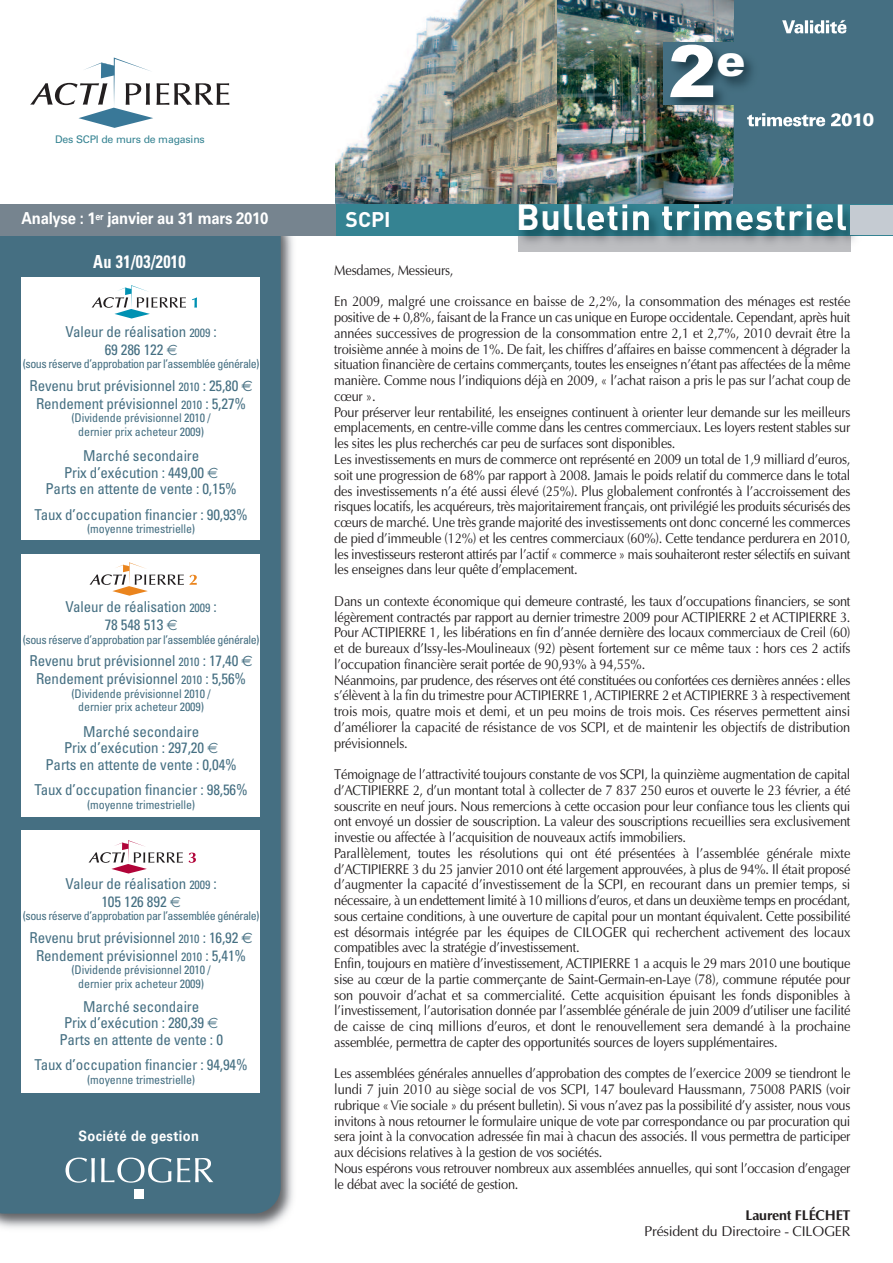
<style>
.page{position:relative;width:893px;height:1263px;background:#fff}
.page>*{position:absolute;margin:0;border:0;box-sizing:border-box;transform-origin:0 0}
.t1{font:900 72px "Arial";color:#fff}
.t2{font:700 21px "DIN";color:#fff}
.t3{font:700 condensed 18px "Univers";letter-spacing:.02em;color:#fff;scale:.9 1}
.t4{font:700 16.5px "Univers";letter-spacing:-.02em;color:#fff;scale:.9 1}
.t5{font:condensed 15px/18px "Univers";letter-spacing:-.01em;color:#456f82}
.t6{font:700 14.4px "Univers";letter-spacing:.025em;color:#fff;scale:.9 1}
.t7{font:14.25px/15.8px "Optima";letter-spacing:-.015em;color:#231f20;scale:.9 1}
.t8{font:14.25px "Optima";letter-spacing:-.015em;color:#231f20}
.t9{font:700 14.25px "Optima";letter-spacing:-.015em;color:#231f20}
.t10{font:condensed 12px/13.5px "Univers";letter-spacing:-.01em;color:#456f82;text-align:center}
.t11{font:condensed 12px "Univers";letter-spacing:-.04em;color:#456f82}
.t12{font:10.5px "Univers";letter-spacing:-.015em;color:#358392}
.s1{font-size:12px}
.s2{font-family:"Euro Sans";font-stretch:normal}
</style>
<div class="page">
<img style="left:556px;top:0;width:178px;height:189px">
<img style="left:0;top:235px;width:300px;height:993px">
<div style="left:0;top:235px;width:281px;height:978px;background:#456f82"></div>
<img style="left:335px;top:0;width:221px;height:204px">
<div style="left:734px;top:0;width:159px;height:207px;background:#456f82"></div>
<div style="left:334px;top:204px;width:559px;height:31px;background:#358392"></div>
<div style="left:0;top:204px;width:335px;height:31px;background:#76848f"></div>
<div style="left:22px;top:278px;width:238px;height:262px;background:#fff"></div>
<img style="left:845px;top:210px;width:38px;height:42px">
<img style="left:402px;top:189px;width:179px;height:63px">
<img style="left:845px;top:235px;width:5px;height:16px">
<img style="left:519px;top:235px;width:62px;height:16px">
<div style="left:850px;top:205px;width:43px;height:30px;background:#c5cbd2"></div>
<svg style="left:66px;top:1157px;width:29px;height:26px"></svg>
<svg style="left:101px;top:1157px;width:112px;height:26px"></svg>
<div style="left:134px;top:1189px;width:10px;height:10px;background:#fff"></div>
<img style="left:581px;top:20px;width:264px;height:232px">
<img style="left:663px;top:43px;width:71px;height:61px">
<img style="left:581px;top:204px;width:68px;height:26px">
<img style="left:662px;top:204px;width:183px;height:26px">
<img style="left:747px;top:113px;width:98px;height:13px">
<img style="left:782px;top:20px;width:63px;height:14px">
<svg style="left:192px;top:297px;width:5px;height:11px"></svg>
<svg style="left:92px;top:285px;width:94px;height:33px"></svg>
<div style="left:22px;top:554px;width:238px;height:262px;background:#fff"></div>
<svg style="left:89px;top:562px;width:108px;height:34px"></svg>
<div style="left:22px;top:830px;width:238px;height:263px;background:#fff"></div>
<svg style="left:189px;top:853px;width:7px;height:10px"></svg>
<svg style="left:89px;top:840px;width:94px;height:33px"></svg>
<svg style="left:30px;top:57px;width:199px;height:71px"></svg>
<p class="t12" style="left:55px;top:136px;width:151px">Des SCPI de murs de magasins</p>
<p class="t4" style="left:22px;top:212px;width:276px">Analyse : 1<sup>er</sup> janvier au 31 mars 2010</p>
<p class="t3" style="left:93px;top:255px;width:104px">Au 31/03/2010</p>
<p class="t5" style="left:105px;top:324px;width:114px;text-indent:-39px">Valeur de réalisation <span class="s1">2009</span> :<br>69 286 122</p>
<p class="t11" style="left:23px;top:359px;width:238px">(sous réserve d’approbation par l’assemblée générale)</p>
<p class="t5" style="left:30px;top:378px;width:225px;text-align:center">Revenu brut prévisionnel <span class="s1">2010</span> : 25,80 <span class="s2">€<br></span>Rendement prévisionnel <span class="s1">2010</span> : 5,27%</p>
<p class="t10" style="left:71px;top:412px;width:141px">(Dividende prévisionnel 2010 / dernier prix acheteur 2009)</p>
<p class="t5" style="left:83px;top:448px;width:118px">Marché secondaire</p>
<p class="t5" style="left:64px;top:465px;width:142px">Prix d’exécution : 449,00</p>
<p class="t5" style="left:45px;top:481px;width:193px">Parts en attente de vente : 0,15%</p>
<p class="t5" style="left:35px;top:507px;width:215px">Taux d’occupation financier : 90,93%</p>
<p class="t10" style="left:87px;top:523px;width:110px">(moyenne trimestrielle)</p>
<p class="t5" style="left:105px;top:599px;width:114px;text-indent:-39px">Valeur de réalisation <span class="s1">2009</span> :<br>78 548 513</p>
<p class="t11" style="left:23px;top:635px;width:238px">(sous réserve d’approbation par l’assemblée générale)</p>
<p class="t5" style="left:30px;top:653px;width:225px;text-align:center">Revenu brut prévisionnel <span class="s1">2010</span> : 17,40 <span class="s2">€<br></span>Rendement prévisionnel <span class="s1">2010</span> : 5,56%</p>
<p class="t10" style="left:71px;top:688px;width:141px">(Dividende prévisionnel 2010 / dernier prix acheteur 2009)</p>
<p class="t5" style="left:83px;top:724px;width:118px">Marché secondaire</p>
<p class="t5" style="left:64px;top:740px;width:142px">Prix d’exécution : 297,20</p>
<p class="t5" style="left:45px;top:757px;width:193px">Parts en attente de vente : 0,04%</p>
<p class="t5" style="left:35px;top:782px;width:215px">Taux d’occupation financier : 98,56%</p>
<p class="t10" style="left:87px;top:799px;width:110px">(moyenne trimestrielle)</p>
<p class="t5" style="left:101px;top:876px;width:117px;text-indent:-36px">Valeur de réalisation <span class="s1">2009</span> :<br>105 126 892</p>
<p class="t11" style="left:23px;top:911px;width:238px">(sous réserve d’approbation par l’assemblée générale)</p>
<p class="t5" style="left:30px;top:930px;width:225px;text-align:center">Revenu brut prévisionnel <span class="s1">2010</span> : 16,92 <span class="s2">€<br></span>Rendement prévisionnel <span class="s1">2010</span> : 5,41%</p>
<p class="t10" style="left:71px;top:964px;width:141px">(Dividende prévisionnel 2010 / dernier prix acheteur 2009)</p>
<p class="t5" style="left:83px;top:999px;width:118px">Marché secondaire</p>
<p class="t5" style="left:64px;top:1015px;width:142px">Prix d’exécution : 280,39</p>
<p class="t5" style="left:59px;top:1032px;width:165px">Parts en attente de vente : 0</p>
<p class="t5" style="left:35px;top:1057px;width:215px">Taux d’occupation financier : 94,94%</p>
<p class="t10" style="left:87px;top:1074px;width:110px">(moyenne trimestrielle)</p>
<p class="t6" style="left:79px;top:1130px;width:135px">Société de gestion</p>
<h2 class="t2" style="left:346px;top:208px;width:47px">SCPI</h2>
<h1 class="t1" style="left:668px;top:30px;width:78px">2<sup>e</sup></h1>
<p class="t7" style="left:334px;top:262px;width:134px">Mesdames, Messieurs,</p>
<p class="t7" style="left:334px;top:294px;width:575px">En 2009, malgré une croissance en baisse de 2,2%, la consommation des ménages est restée positive de + 0,8%, faisant de la France un cas unique en Europe occidentale. Cependant, après huit années successives de progression de la consommation entre 2,1 et 2,7%, 2010 devrait être la troisième année à moins de 1%. De fait, les chiffres d’affaires en baisse commencent à dégrader la situation financière de certains commerçants, toutes les enseignes n’étant pas affectées de la même manière. Comme nous l’indiquions déjà en 2009, « l’achat raison a pris le pas sur l’achat coup de cœur ».<br>Pour préserver leur rentabilité, les enseignes continuent à orienter leur demande sur les meilleurs emplacements, en centre-ville comme dans les centres commerciaux. Les loyers restent stables sur les sites les plus recherchés car peu de surfaces sont disponibles.<br>Les investissements en murs de commerce ont représenté en 2009 un total de 1,9 milliard d’euros, soit une progression de 68% par rapport à 2008. Jamais le poids relatif du commerce dans le total des investissements n’a été aussi élevé (25%). Plus globalement confrontés à l’accroissement des risques locatifs, les acquéreurs, très majoritairement français, ont privilégié les produits sécurisés des cœurs de marché. Une très grande majorité des investissements ont donc concerné les commerces de pied d’immeuble (12%) et les centres commerciaux (60%). Cette tendance perdurera en 2010, les investisseurs resteront attirés par l’actif « commerce » mais souhaiteront rester sélectifs en suivant les enseignes dans leur quête d’emplacement.</p>
<p class="t7" style="left:334px;top:593px;width:575px">Dans un contexte économique qui demeure contrasté, les taux d’occupations financiers, se sont légèrement contractés par rapport au dernier trimestre 2009 pour ACTIPIERRE 2 et ACTIPIERRE 3.<br>Pour ACTIPIERRE 1, les libérations en fin d’année dernière des locaux commerciaux de Creil (60) et de bureaux d’Issy-les-Moulineaux (92) pèsent fortement sur ce même taux : hors ces 2 actifs l’occupation financière serait portée de 90,93% à 94,55%.<br>Néanmoins, par prudence, des réserves ont été constituées ou confortées ces dernières années : elles s’élèvent à la fin du trimestre pour ACTIPIERRE 1, ACTIPIERRE 2 et ACTIPIERRE 3 à respectivement trois mois, quatre mois et demi, et un peu moins de trois mois. Ces réserves permettent ainsi d’améliorer la capacité de résistance de vos SCPI, et de maintenir les objectifs de distribution prévisionnels.</p>
<p class="t7" style="left:334px;top:766px;width:575px">Témoignage de l’attractivité toujours constante de vos SCPI, la quinzième augmentation de capital d’ACTIPIERRE 2, d’un montant total à collecter de 7 837 250 euros et ouverte le 23 février, a été souscrite en neuf jours. Nous remercions à cette occasion pour leur confiance tous les clients qui ont envoyé un dossier de souscription. La valeur des souscriptions recueillies sera exclusivement investie ou affectée à l’acquisition de nouveaux actifs immobiliers.<br>Parallèlement, toutes les résolutions qui ont été présentées à l’assemblée générale mixte d’ACTIPIERRE 3 du 25 janvier 2010 ont été largement approuvées, à plus de 94%. Il était proposé d’augmenter la capacité d’investissement de la SCPI, en recourant dans un premier temps, si nécessaire, à un endettement limité à 10 millions d’euros, et dans un deuxième temps en procédant, sous certaine conditions, à une ouverture de capital pour un montant équivalent. Cette possibilité est désormais intégrée par les équipes de CILOGER qui recherchent activement des locaux compatibles avec la stratégie d’investissement.<br>Enfin, toujours en matière d’investissement, ACTIPIERRE 1 a acquis le 29 mars 2010 une boutique sise au cœur de la partie commerçante de Saint-Germain-en-Laye (78), commune réputée pour son pouvoir d’achat et sa commercialité. Cette acquisition épuisant les fonds disponibles à l’investissement, l’autorisation donnée par l’assemblée générale de juin 2009 d’utiliser une facilité de caisse de cinq millions d’euros, et dont le renouvellement sera demandé à la prochaine assemblée, permettra de capter des opportunités sources de loyers supplémentaires.</p>
<p class="t7" style="left:334px;top:1065px;width:575px">Les assemblées générales annuelles d’approbation des comptes de l’exercice 2009 se tiendront le lundi 7 juin 2010 au siège social de vos SCPI, 147 boulevard Haussmann, 75008 PARIS (voir rubrique «Vie sociale » du présent bulletin). Si vous n’avez pas la possibilité d’y assister, nous vous invitons à nous retourner le formulaire unique de vote par correspondance ou par procuration qui sera joint à la convocation adressée fin mai à chacun des associés. Il vous permettra de participer aux décisions relatives à la gestion de vos sociétés.<br>Nous espérons vous retrouver nombreux aux assemblées annuelles, qui sont l’occasion d’engager le débat avec la société de gestion.</p>
<p class="t9" style="left:745px;top:1207px;width:106px">Laurent FLÉCHET</p>
<p class="t8" style="left:645px;top:1222px;width:207px">Président du Directoire - CILOGER</p>
</div>
